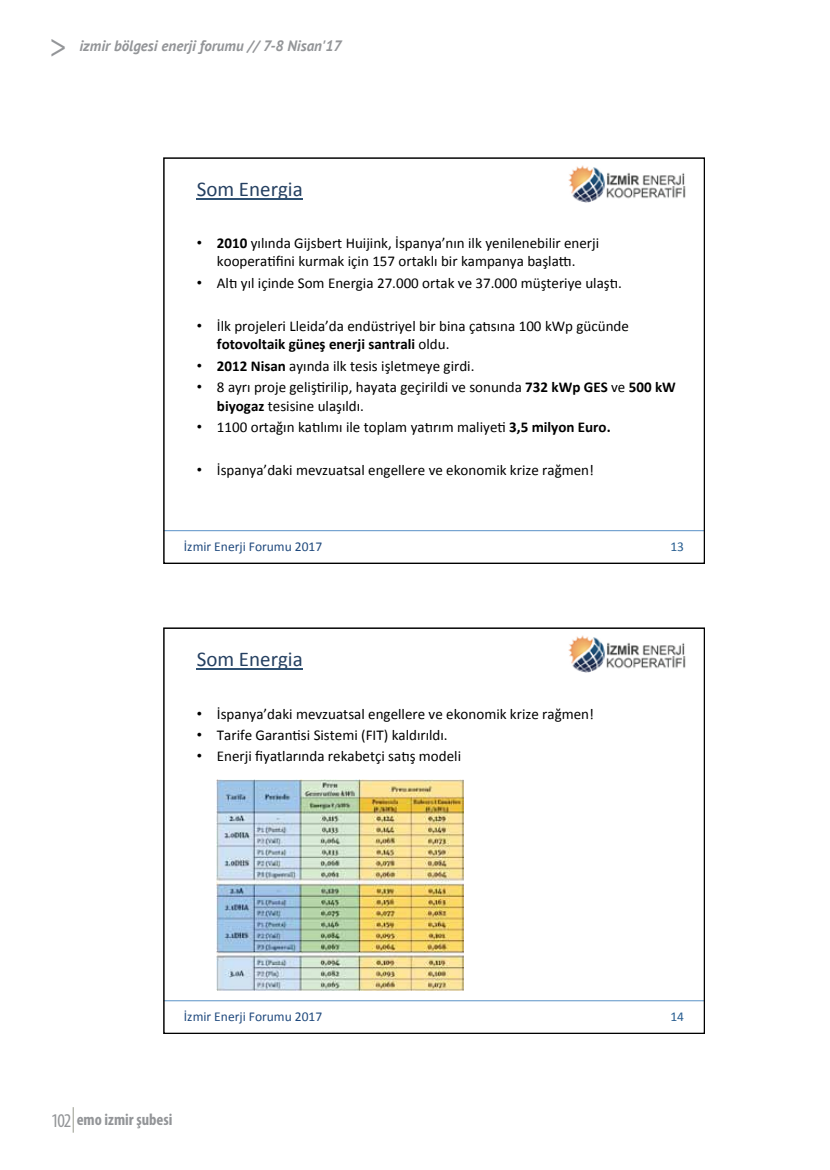
<style>
.page{position:relative;width:830px;height:1170px;background:#fff}
.page>*{position:absolute;margin:0;border:0;box-sizing:border-box;transform-origin:0 0}
.t1{font:21px "Calibri";color:#254061}
.t2{font:700 condensed 16.5px "Myriad Pro";color:#939598}
.t3{font:15px/18.1px "Calibri";color:#000}
.t4{font:italic 700 15px "PT Sans";color:#939598}
.t5{font:13.5px "Calibri";color:#1f497d}
.t6{font:13.5px "Calibri";color:#275d90}
.s1{font-family:"Apex New";font-weight:400;font-style:normal;font-size:33px}
.s2{font-family:"Arial"}
.s3{font-weight:700}
.s4{font-weight:400;font-size:19.5px}
</style>
<div class="page">
<svg style="left:73px;top:1107px;width:1px;height:25px"></svg>
<svg style="left:163px;top:158px;width:540px;height:405px"></svg>
<svg style="left:163px;top:628px;width:540px;height:405px"></svg>
<p class="t4" style="left:50px;top:36px;width:293px"><span class="s1">&gt;</span> izmir bölgesi enerji forumu // 7-8 Nisan'17</p>
<h1 class="t1" style="left:196px;top:175px;width:108px">Som Energia</h1>
<p class="t3" style="left:196px;top:234px;width:404px;text-align:center"><span class="s2">•</span> <span class="s3">2010</span> yılında Gijsbert Huijink, İspanya’nın ilk yenilenebilir enerji koopera&gt;fini kurmak için 157 ortaklı bir kampanya başla`.</p>
<p class="t3" style="left:196px;top:274px;width:426px"><span class="s2">•</span> AlT yıl içinde Som Energia 27.000 ortak ve 37.000 müşteriye ulaşT.</p>
<p class="t3" style="left:217px;top:317px;width:413px;text-indent:-20px"><span class="s2">•</span> İlk projeleri Lleida’da endüstriyel bir bina çaTsına 100 kWp gücünde <span class="s3">fotovoltaik güneş enerji santrali</span> oldu.</p>
<p class="t3" style="left:197px;top:356px;width:279px"><span class="s2">•</span> <span class="s3">2012 Nisan</span> ayında ilk tesis işletmeye girdi.</p>
<p class="t3" style="left:217px;top:378px;width:460px;text-indent:-20px"><span class="s2">•</span> 8 ayrı proje geliş&gt;rilip, hayata geçirildi ve sonunda <span class="s3">732 kWp GES</span> ve <span class="s3">500 kW biyogaz</span> tesisine ulaşıldı.</p>
<p class="t3" style="left:197px;top:418px;width:415px"><span class="s2">•</span> 1100 ortağın kaTlımı ile toplam yaTrım maliye&gt; <span class="s3">3,5 milyon Euro.</span></p>
<p class="t3" style="left:197px;top:461px;width:398px"><span class="s2">•</span> İspanya’daki mevzuatsal engellere ve ekonomik krize rağmen!</p>
<p class="t5" style="left:184px;top:538px;width:140px">İzmir Enerji Forumu 2017</p>
<p class="t6" style="left:670px;top:538px;width:15px">13</p>
<h1 class="t1" style="left:196px;top:645px;width:108px">Som Energia</h1>
<p class="t3" style="left:196px;top:704px;width:398px"><span class="s2">•</span> İspanya’daki mevzuatsal engellere ve ekonomik krize rağmen!</p>
<p class="t3" style="left:196px;top:726px;width:252px"><span class="s2">•</span> Tarife Garan&gt;si Sistemi (FIT) kaldırıldı.</p>
<p class="t3" style="left:196px;top:747px;width:266px"><span class="s2">•</span> Enerji fiyatlarında rekabetçi saTş modeli</p>
<p class="t5" style="left:184px;top:1008px;width:140px">İzmir Enerji Forumu 2017</p>
<p class="t6" style="left:670px;top:1008px;width:15px">14</p>
<p class="t2" style="left:51px;top:1109px;width:123px"><span class="s4">102</span> emo izmir şubesi</p>
</div>
